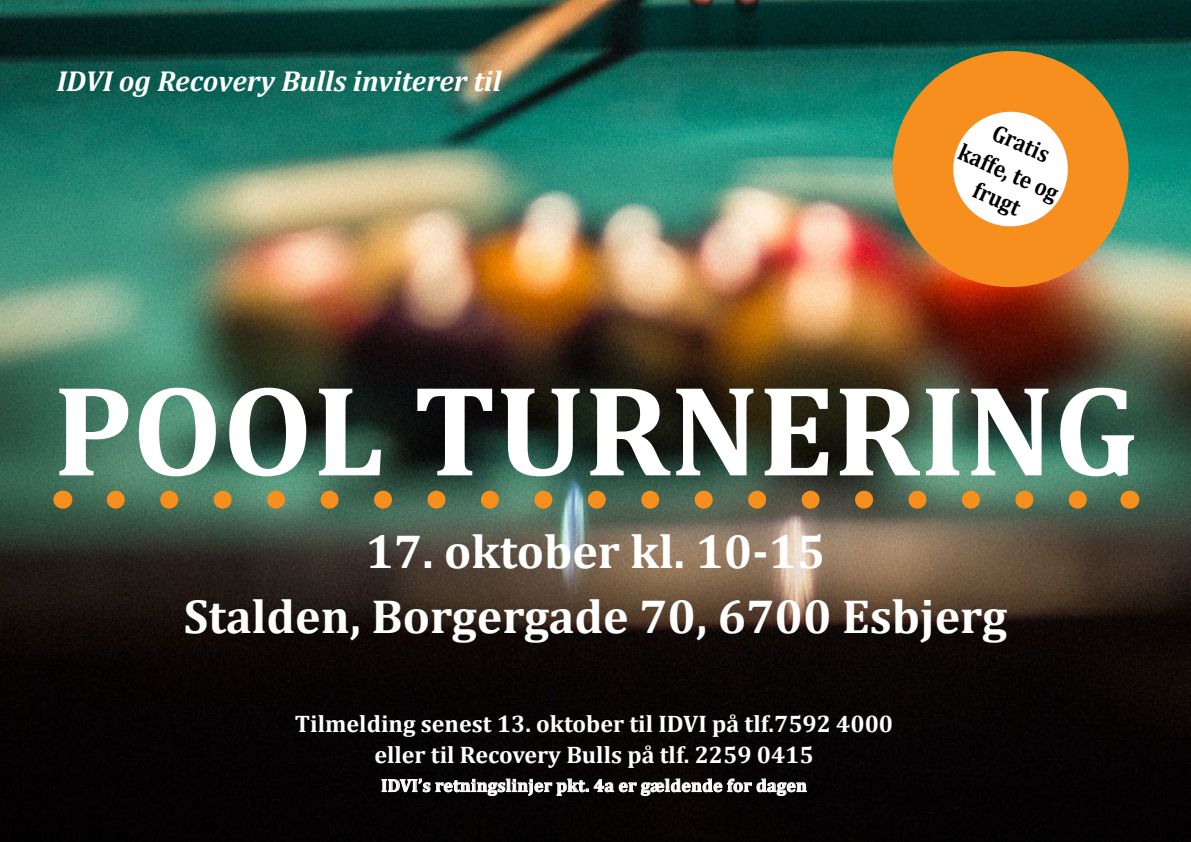
<style>
.page{position:relative;width:1191px;height:842px;background:#fff}
.page>*{position:absolute;margin:0;border:0;box-sizing:border-box;transform-origin:0 0}
.t1{font:700 130px "Cambria";color:#fff}
.t2{font:700 48px/64.5px "Cambria";color:#fff;text-align:center}
.t3{font:italic 700 29px "Cambria";color:#fff}
.t4{font:700 24px/31px "Cambria";color:#fff;text-align:center}
.t5{font:700 24px/31.6px "Cambria";color:#000;text-align:center;scale:.9 1}
.t6{font:700 18px "Cambria";letter-spacing:.01em;color:#fff}
</style>
<div class="page">
<img style="left:0;top:0;width:1191px;height:842px">
<svg style="left:381px;top:778px;width:426px;height:18px;background:#4b494a"></svg>
<svg style="left:116px;top:491px;width:986px;height:18px;background:#7a774c"></svg>
<svg style="left:62px;top:491px;width:1px;height:18px"></svg>
<svg style="left:1129px;top:491px;width:1px;height:18px"></svg>
<img style="left:876px;top:35px;width:268px;height:268px">
<svg style="left:945px;top:104px;width:130px;height:130px"></svg>
<p class="t3" style="left:57px;top:60px;width:446px">IDVI og Recovery Bulls inviterer til</p>
<p class="t5" style="left:979px;top:107px;width:123px;rotate:24deg">Gratis kaffe, te og</p>
<p class="t5" style="left:981px;top:174px;width:63px;rotate:24deg">frugt</p>
<h1 class="t1" style="left:53px;top:339px;width:1086px">pool turnering</h1>
<h2 class="t2" style="left:184px;top:518px;width:824px">17. oktober kl. 10-15<br>Stalden, Borgergade 70, 6700 Esbjerg</h2>
<p class="t4" style="left:295px;top:708px;width:600px">Tilmelding senest 13. oktober til IDVI på tlf.7592 4000 eller til Recovery Bulls på tlf. 2259 0415</p>
<p class="t6" style="left:381px;top:773px;width:427px">IDVI’s retningslinjer pkt. 4a er gældende for dagen</p>
</div>
